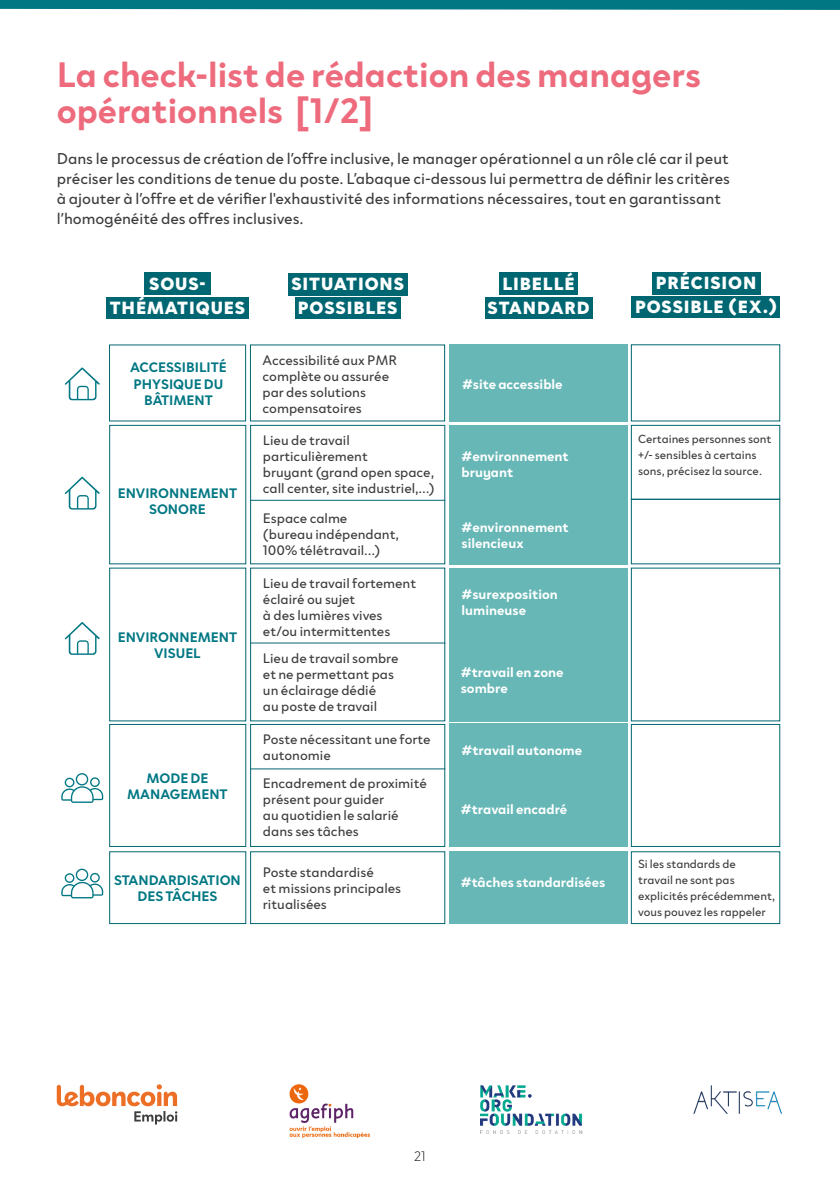
<style>
.page{position:relative;width:840px;height:1191px;background:#fff}
.page>*{position:absolute;margin:0;border:0;box-sizing:border-box;transform-origin:0 0}
.t1{font:700 36px/36px "PSM";color:#ed6b7c}
.t2{font:900 18px "PSM";letter-spacing:.05em;color:#fff}
.t3{font:16px "PSM";color:#3c3c3c}
.t4{font:14px/16px "PSM";color:#3c3c3c}
.t5{font:700 14px/16px "PSM";color:#fff}
.t6{font:700 14px/16px "PSM";color:#017783;text-align:center}
.t7{font:300 14px "PSM";color:#1d1d1b}
.t8{font:12px/16px "PSM";color:#3c3c3c}
</style>
<div class="page">
<img style="left:480px;top:1085px;width:102px;height:48px">
<img style="left:289px;top:1084px;width:81px;height:55px">
<img style="left:693px;top:1085px;width:89px;height:29px">
<svg style="left:57px;top:1084px;width:120px;height:40px"></svg>
<div style="left:630px;top:425px;width:149px;height:75px;border:1px solid #006671"></div>
<div style="left:630px;top:499px;width:149px;height:65px;border:1px solid #006671"></div>
<div style="left:250px;top:425px;width:195px;height:139px;border:1px solid #006671"></div>
<div style="left:449px;top:425px;width:178px;height:139px;background:#66b7b6"></div>
<div style="left:109px;top:425px;width:137px;height:139px;border:1px solid #006671"></div>
<svg style="left:64px;top:476px;width:36px;height:33px"></svg>
<hr style="left:250px;top:500px;width:195px;height:1px;background:#006671">
<div style="left:630px;top:724px;width:149px;height:123px;border:1px solid #006671"></div>
<div style="left:630px;top:851px;width:149px;height:73px;border:1px solid #006671"></div>
<div style="left:250px;top:724px;width:195px;height:123px;border:1px solid #006671"></div>
<div style="left:250px;top:851px;width:195px;height:73px;border:1px solid #006671"></div>
<div style="left:449px;top:567px;width:178px;height:154px;background:#66b7b6"></div>
<div style="left:449px;top:724px;width:178px;height:123px;background:#66b7b6"></div>
<div style="left:449px;top:851px;width:178px;height:73px;background:#66b7b6"></div>
<div style="left:109px;top:724px;width:137px;height:123px;border:1px solid #006671"></div>
<div style="left:109px;top:851px;width:137px;height:73px;border:1px solid #006671"></div>
<svg style="left:64px;top:622px;width:36px;height:33px"></svg>
<hr style="left:250px;top:642px;width:195px;height:1px;background:#006671">
<hr style="left:250px;top:768px;width:195px;height:1px;background:#006671">
<svg style="left:61px;top:773px;width:42px;height:30px"></svg>
<svg style="left:61px;top:868px;width:42px;height:30px"></svg>
<div style="left:651px;top:272px;width:109px;height:22px;background:#006671"></div>
<div style="left:499px;top:272px;width:78px;height:23px;background:#006671"></div>
<div style="left:288px;top:273px;width:119px;height:22px;background:#006671"></div>
<div style="left:144px;top:272px;width:66px;height:23px;background:#006671"></div>
<div style="left:631px;top:296px;width:148px;height:22px;background:#006671"></div>
<div style="left:484px;top:297px;width:108px;height:22px;background:#006671"></div>
<div style="left:295px;top:297px;width:105px;height:22px;background:#006671"></div>
<div style="left:106px;top:297px;width:143px;height:22px;background:#006671"></div>
<svg style="left:0;top:0;width:839px;height:10px;background:#0f7e8a"></svg>
<div style="left:449px;top:344px;width:178px;height:77px;background:#66b7b6"></div>
<div style="left:109px;top:344px;width:137px;height:77px;border:1px solid #006671"></div>
<svg style="left:64px;top:367px;width:36px;height:33px"></svg>
<p class="t1" style="left:57px;top:57px;width:645px">La check-list de rédaction des managers opérationnels [1/2]</p>
<p class="t3" style="left:57px;top:149px;width:673px">Dans le processus de création de l’offre inclusive, le manager opérationnel a un rôle clé car il peut</p>
<p class="t3" style="left:57px;top:169px;width:674px">préciser les conditions de tenue du poste. L’abaque ci-dessous lui permettra de définir les critères</p>
<p class="t3" style="left:57px;top:189px;width:665px">à ajouter à l’offre et de vérifier l'exhaustivité des informations nécessaires, tout en garantissant</p>
<p class="t3" style="left:57px;top:209px;width:248px">l’homogénéité des offres inclusives.</p>
<p class="t2" style="left:149px;top:272px;width:58px">SOUS-</p>
<p class="t2" style="left:110px;top:296px;width:137px">THÉMATIQUES</p>
<p class="t6" style="left:130px;top:360px;width:98px">ACCESSIBILITÉ<br>PHYSIQUE DU<br>BÂTIMENT</p>
<p class="t6" style="left:118px;top:485px;width:121px">ENVIRONNEMENT</p>
<p class="t6" style="left:149px;top:501px;width:58px">SONORE</p>
<p class="t6" style="left:118px;top:629px;width:121px">ENVIRONNEMENT</p>
<p class="t6" style="left:154px;top:645px;width:48px">VISUEL</p>
<p class="t6" style="left:127px;top:770px;width:102px">MODE DE<br>MANAGEMENT</p>
<p class="t6" style="left:114px;top:872px;width:128px">STANDARDISATION<br>DES TÂCHES</p>
<p class="t2" style="left:291px;top:272px;width:114px">SITUATIONS</p>
<p class="t2" style="left:297px;top:296px;width:101px">POSSIBLES</p>
<p class="t4" style="left:262px;top:353px;width:136px">Accessibilité aux PMR</p>
<p class="t4" style="left:262px;top:369px;width:128px">complète ou assurée</p>
<p class="t4" style="left:262px;top:385px;width:105px">par des solutions compensatoires</p>
<p class="t4" style="left:263px;top:432px;width:106px">Lieu de travail particulièrement</p>
<p class="t4" style="left:263px;top:464px;width:173px">bruyant (grand open space, call center, site industriel,…)</p>
<p class="t4" style="left:263px;top:510px;width:86px">Espace calme</p>
<p class="t4" style="left:263px;top:526px;width:138px">(bureau indépendant,</p>
<p class="t4" style="left:263px;top:542px;width:119px">100% télétravail…)</p>
<p class="t4" style="left:263px;top:575px;width:155px">Lieu de travail fortement éclairé ou sujet</p>
<p class="t4" style="left:263px;top:607px;width:121px">à des lumières vives</p>
<p class="t4" style="left:263px;top:623px;width:129px">et/ou intermittentes</p>
<p class="t4" style="left:263px;top:650px;width:137px">Lieu de travail sombre</p>
<p class="t4" style="left:263px;top:666px;width:132px">et ne permettant pas</p>
<p class="t4" style="left:263px;top:682px;width:115px">un éclairage dédié</p>
<p class="t4" style="left:263px;top:698px;width:116px">au poste de travail</p>
<p class="t4" style="left:263px;top:731px;width:169px">Poste nécessitant une forte autonomie</p>
<p class="t4" style="left:263px;top:775px;width:165px">Encadrement de proximité présent pour guider</p>
<p class="t4" style="left:263px;top:807px;width:137px">au quotidien le salarié</p>
<p class="t4" style="left:263px;top:823px;width:97px">dans ses tâches</p>
<p class="t4" style="left:263px;top:864px;width:112px">Poste standardisé</p>
<p class="t4" style="left:263px;top:880px;width:140px">et missions principales ritualisées</p>
<p class="t2" style="left:502px;top:272px;width:74px">LIBELLÉ</p>
<p class="t2" style="left:487px;top:296px;width:103px">STANDARD</p>
<p class="t5" style="left:484px;top:280px;width:109px">#environnement bruyant</p>
<p class="t5" style="left:462px;top:377px;width:102px">#site accessible</p>
<p class="t5" style="left:461px;top:448px;width:109px">#environnement</p>
<p class="t5" style="left:461px;top:464px;width:53px">bruyant</p>
<p class="t5" style="left:461px;top:519px;width:109px">#environnement</p>
<p class="t5" style="left:461px;top:535px;width:64px">silencieux</p>
<p class="t5" style="left:461px;top:586px;width:98px">#surexposition lumineuse</p>
<p class="t5" style="left:460px;top:661px;width:104px">#travail en zone sombre</p>
<p class="t5" style="left:460px;top:664px;width:104px">#travail en zone sombre</p>
<p class="t5" style="left:461px;top:742px;width:122px">#travail autonome</p>
<p class="t5" style="left:460px;top:801px;width:108px">#travail encadré</p>
<p class="t5" style="left:460px;top:874px;width:146px">#tâches standardisées</p>
<p class="t2" style="left:655px;top:271px;width:102px">PRÉCISION</p>
<p class="t2" style="left:634px;top:295px;width:144px">POSSIBLE (EX.)</p>
<p class="t8" style="left:637px;top:431px;width:135px">Certaines personnes sont +/- sensibles à certains sons, précisez la source.</p>
<p class="t8" style="left:637px;top:856px;width:99px">Si les standards de</p>
<p class="t8" style="left:637px;top:872px;width:98px">travail ne sont pas</p>
<p class="t8" style="left:637px;top:888px;width:138px">explicités précédemment,</p>
<p class="t8" style="left:637px;top:904px;width:129px">vous pouvez les rappeler</p>
<p class="t7" style="left:414px;top:1148px;width:13px">21</p>
</div>
